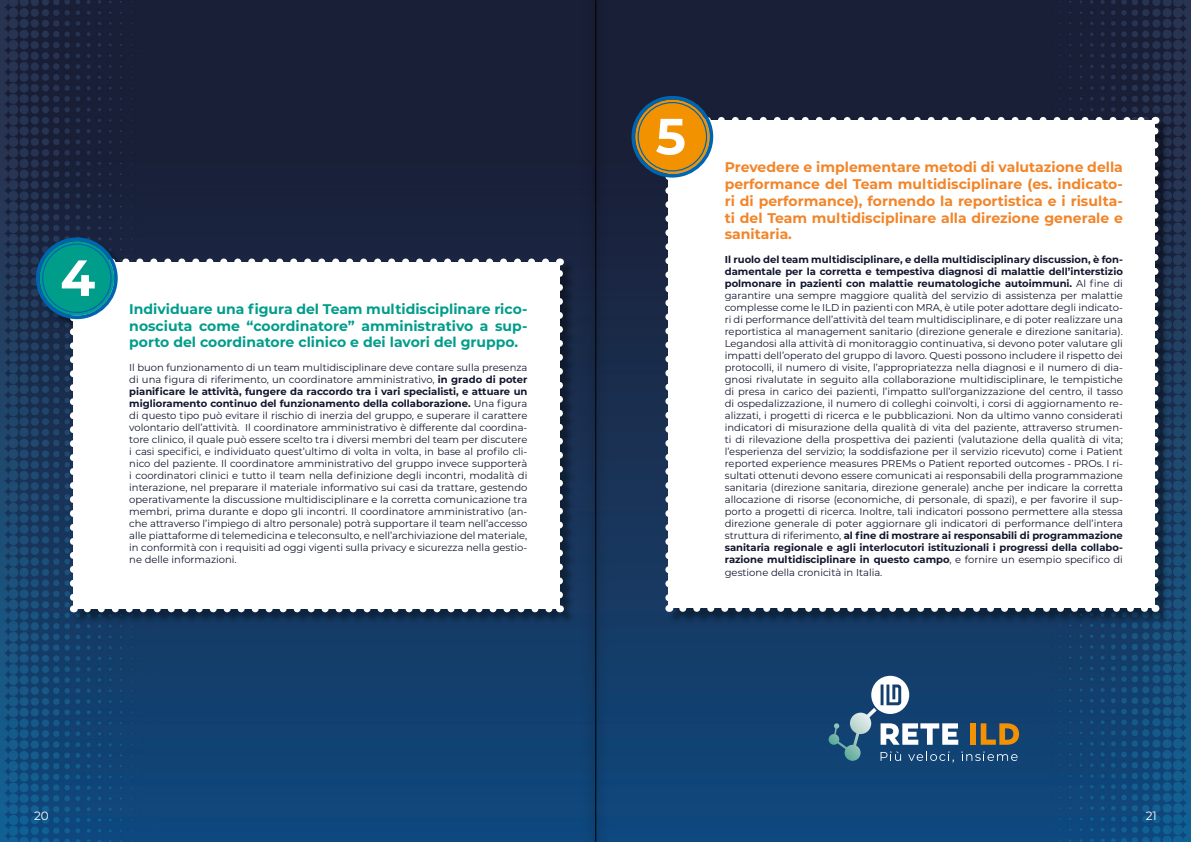
<style>
.page{position:relative;width:1191px;height:842px;background:#fff}
.page>*{position:absolute;margin:0;border:0;box-sizing:border-box;transform-origin:0 0}
.t1{font:700 50.8px "Montserrat";color:#fff}
.t2{font:700 14px/16.8px "Montserrat";color:#f28529;text-align:justify}
.t3{font:700 14px/16.8px "Montserrat";color:#009d8b;text-align:justify}
.t4{font:12px "Montserrat";color:#fff}
.t5{font:10px/12px "Montserrat";color:#11162d;text-align:justify}
.s1{font-weight:700}
</style>
<div class="page">
<img style="left:0;top:0;width:1191px;height:842px">
<div style="left:37px;top:239px;width:538px;height:386px;background:#000;opacity:.4"></div>
<div style="left:73px;top:262px;width:486px;height:347px;background:#fff"></div>
<svg style="left:87px;top:609px;width:465px;height:3px"></svg>
<svg style="left:108px;top:258px;width:437px;height:7px"></svg>
<svg style="left:70px;top:318px;width:7px;height:294px"></svg>
<svg style="left:556px;top:258px;width:7px;height:337px"></svg>
<div style="left:40px;top:241px;width:74px;height:74px;background:#009d8b;border-radius:50%"></div>
<div style="left:36px;top:237px;width:82px;height:82px;border:4px solid #0065b1;border-radius:50%"></div>
<div style="left:42px;top:244px;width:70px;height:69px;border:1px solid #0065b1;border-radius:50%"></div>
<div style="left:667px;top:119px;width:503px;height:505px;background:#000;opacity:.4"></div>
<div style="left:669px;top:120px;width:486px;height:488px;background:#fff"></div>
<svg style="left:683px;top:608px;width:465px;height:4px"></svg>
<svg style="left:703px;top:117px;width:438px;height:7px"></svg>
<svg style="left:665px;top:177px;width:7px;height:435px"></svg>
<svg style="left:1151px;top:117px;width:7px;height:477px"></svg>
<div style="left:635px;top:100px;width:74px;height:74px;background:#f39200;border-radius:50%"></div>
<div style="left:631px;top:96px;width:82px;height:82px;border:4px solid #0065b1;border-radius:50%"></div>
<div style="left:637px;top:102px;width:70px;height:69px;border:1px solid #0065b1;border-radius:50%"></div>
<svg style="left:828px;top:676px;width:191px;height:87px;background:#3e6282"></svg>
<img style="left:581px;top:0;width:28px;height:841px">
<hr style="left:595px;top:0;width:1px;height:841px;background:#000">
<h1 class="t1" style="left:60px;top:241px;width:36px">4</h1>
<h2 class="t3" style="left:129px;top:300px;width:400px">Individuare una figura del Team multidisciplinare rico&shy;nosciuta come “coordinatore” amministrativo a sup&shy;porto del coordinatore clinico e dei lavori del gruppo.</h2>
<p class="t5" style="left:129px;top:361px;width:400px">Il buon funzionamento di un team multidisciplinare deve contare sulla presenza di una figura di riferimento, un coordinatore amministrativo, <span class="s1">in grado di poter pianificare le attività, fungere da raccordo tra i vari specialisti, e attuare un miglioramento continuo del funzionamento della collaborazione.</span> Una figura di questo tipo può evitare il rischio di inerzia del gruppo, e superare il carattere volontario dell’attività. Il coordinatore amministrativo è differente dal coordina&shy;tore clinico, il quale può essere scelto tra i diversi membri del team per discutere i casi specifici, e individuato quest’ultimo di volta in volta, in base al profilo cli&shy;nico del paziente. Il coordinatore amministrativo del gruppo invece supporterà i coordinatori clinici e tutto il team nella definizione degli incontri, modalità di interazione, nel preparare il materiale informativo sui casi da trattare, gestendo operativamente la discussione multidisciplinare e la corretta comunicazione tra membri, prima durante e dopo gli incontri. Il coordinatore amministrativo (an&shy;che attraverso l’impiego di altro personale) potrà supportare il team nell’accesso alle piattaforme di telemedicina e teleconsulto, e nell’archiviazione del materiale, in conformità con i requisiti ad oggi vigenti sulla privacy e sicurezza nella gestio&shy;ne delle informazioni.</p>
<h1 class="t1" style="left:655px;top:100px;width:32px">5</h1>
<p class="t2" style="left:725px;top:158px;width:400px">Prevedere e implementare metodi di valutazione della performance del Team multidisciplinare (es. indicato&shy;ri di performance), fornendo la reportistica e i risulta&shy;ti del Team multidisciplinare alla direzione generale e sanitaria.</p>
<p class="t5" style="left:725px;top:254px;width:400px"><span class="s1">Il ruolo del team multidisciplinare, e della multidisciplinary discussion, è fon&shy;damentale per la corretta e tempestiva diagnosi di malattie dell’interstizio polmonare in pazienti con malattie reumatologiche autoimmuni.</span> Al fine di garantire una sempre maggiore qualità del servizio di assistenza per malattie complesse come le ILD in pazienti con MRA, è utile poter adottare degli indicato&shy;ri di performance dell’attività del team multidisciplinare, e di poter realizzare una reportistica al management sanitario (direzione generale e direzione sanitaria).<br>Legandosi alla attività di monitoraggio continuativa, si devono poter valutare gli impatti dell’operato del gruppo di lavoro. Questi possono includere il rispetto dei protocolli, il numero di visite, l’appropriatezza nella diagnosi e il numero di dia&shy;gnosi rivalutate in seguito alla collaborazione multidisciplinare, le tempistiche di presa in carico dei pazienti, l’impatto sull’organizzazione del centro, il tasso di ospedalizzazione, il numero di colleghi coinvolti, i corsi di aggiornamento re&shy;alizzati, i progetti di ricerca e le pubblicazioni. Non da ultimo vanno considerati indicatori di misurazione della qualità di vita del paziente, attraverso strumen&shy;ti di rilevazione della prospettiva dei pazienti (valutazione della qualità di vita; l’esperienza del servizio; la soddisfazione per il servizio ricevuto) come i Patient reported experience measures PREMs o Patient reported outcomes - PROs. I ri&shy;sultati ottenuti devono essere comunicati ai responsabili della programmazione sanitaria (direzione sanitaria, direzione generale) anche per indicare la corretta allocazione di risorse (economiche, di personale, di spazi), e per favorire il sup&shy;porto a progetti di ricerca. Inoltre, tali indicatori possono permettere alla stessa direzione generale di poter aggiornare gli indicatori di performance dell’intera struttura di riferimento, <span class="s1">al fine di mostrare ai responsabili di programmazione sanitaria regionale e agli interlocutori istituzionali i progressi della collabo&shy;razione multidisciplinare in questo campo</span>, e fornire un esempio specifico di gestione della cronicità in Italia.</p>
<p class="t4" style="left:34px;top:807px;width:16px">20</p>
<p class="t4" style="left:1145px;top:807px;width:13px">21</p>
</div>
